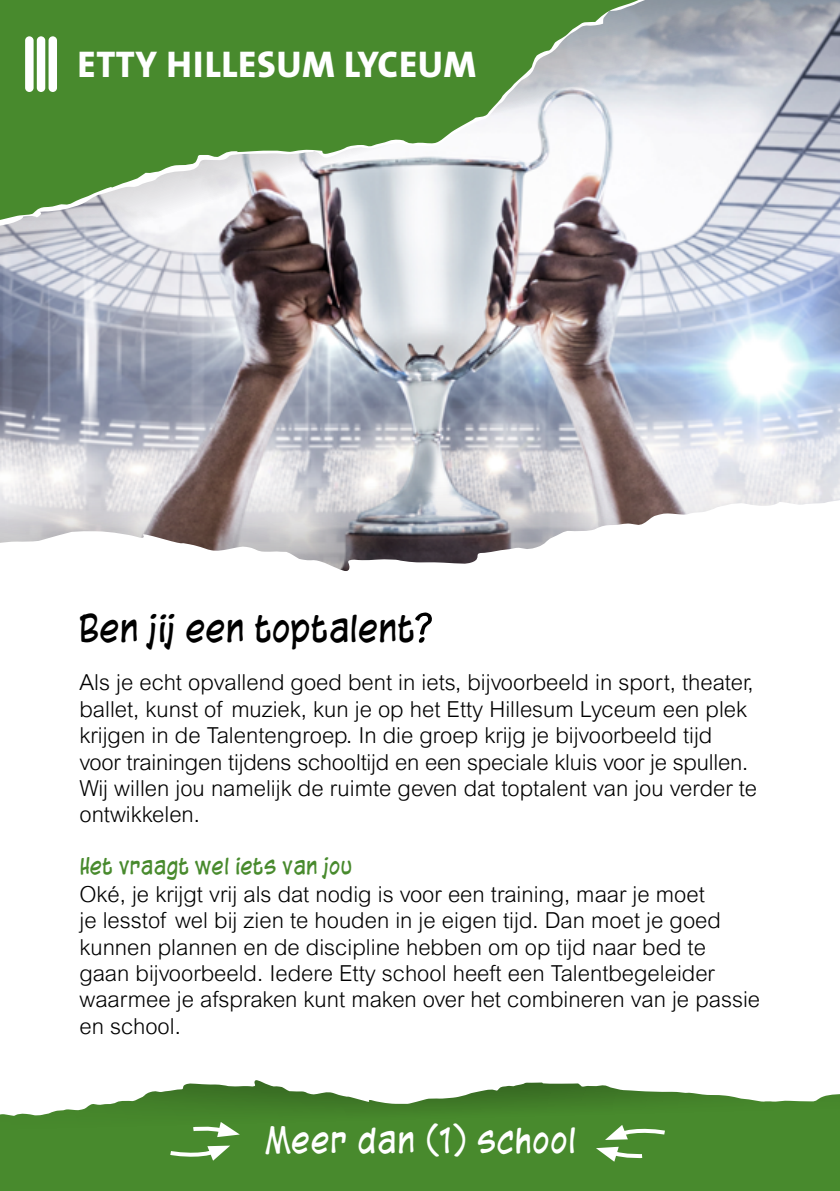
<style>
.page{position:relative;width:840px;height:1191px;background:#fff}
.page>*{position:absolute;margin:0;border:0;box-sizing:border-box;transform-origin:0 0}
.t1{font:37.4px "The Mix Extra Bold Caps";letter-spacing:.015em;color:#fff}
.t2{font:36px "Blambot Casual";color:#000}
.t3{font:33.8px "Blambot Casual";letter-spacing:.02em;color:#fff}
.t4{font:300 22px/26.4px "Arial";color:#000}
.t5{font:22px "Blambot Casual";color:#488a2d}
</style>
<div class="page">
<img style="left:0;top:254px;width:839px;height:196px">
<svg style="left:0;top:0;width:839px;height:254px;background:#b4b4bd"></svg>
<svg style="left:0;top:0;width:801px;height:235px"></svg>
<svg style="left:0;top:0;width:797px;height:230px"></svg>
<div style="left:25px;top:36px;width:9px;height:56px;background:#fff;border-radius:4px"></div>
<div style="left:37px;top:36px;width:8px;height:56px;background:#fff;border-radius:4px"></div>
<div style="left:49px;top:36px;width:8px;height:56px;background:#fff;border-radius:4px"></div>
<svg style="left:0;top:450px;width:839px;height:43px"></svg>
<svg style="left:0;top:493px;width:839px;height:78px"></svg>
<svg style="left:0;top:1080px;width:839px;height:111px;background:#609849"></svg>
<svg style="left:415px;top:612px;width:17px;height:31px"></svg>
<svg style="left:189px;top:1122px;width:51px;height:15px"></svg>
<svg style="left:595px;top:1146px;width:50px;height:15px"></svg>
<svg style="left:166px;top:1145px;width:64px;height:15px"></svg>
<svg style="left:604px;top:1124px;width:64px;height:16px"></svg>
<h1 class="t1" style="left:77px;top:33px;width:400px">ETTY HILLESUM LYCEUM</h1>
<h2 class="t2" style="left:79px;top:606px;width:337px">Ben jij een toptalent</h2>
<p class="t4" style="left:79px;top:669px;width:679px">Als je echt opvallend goed bent in iets, bijvoorbeeld in sport, theater, ballet, kunst of muziek, kun je op het Etty Hillesum Lyceum een plek krijgen in de Talentengroep. In die groep krijg je bijvoorbeeld tijd voor trainingen tijdens schooltijd en een speciale kluis voor je spullen.<br>Wij willen jou namelijk de ruimte geven dat toptalent van jou verder te ontwikkelen.</p>
<p class="t5" style="left:79px;top:853px;width:274px">Het vraagt wel iets van jou</p>
<p class="t4" style="left:79px;top:881px;width:681px">Oké, je krijgt vrij als dat nodig is voor een training, maar je moet<br>je lesstof wel bij zien te houden in je eigen tijd. Dan moet je goed kunnen plannen en de discipline hebben om op tijd naar bed te gaan bijvoorbeeld. Iedere Etty school heeft een Talentbegeleider waarmee je afspraken kunt maken over het combineren van je passie en school.</p>
<h3 class="t3" style="left:265px;top:1120px;width:312px">Meer dan (1) school</h3>
</div>
